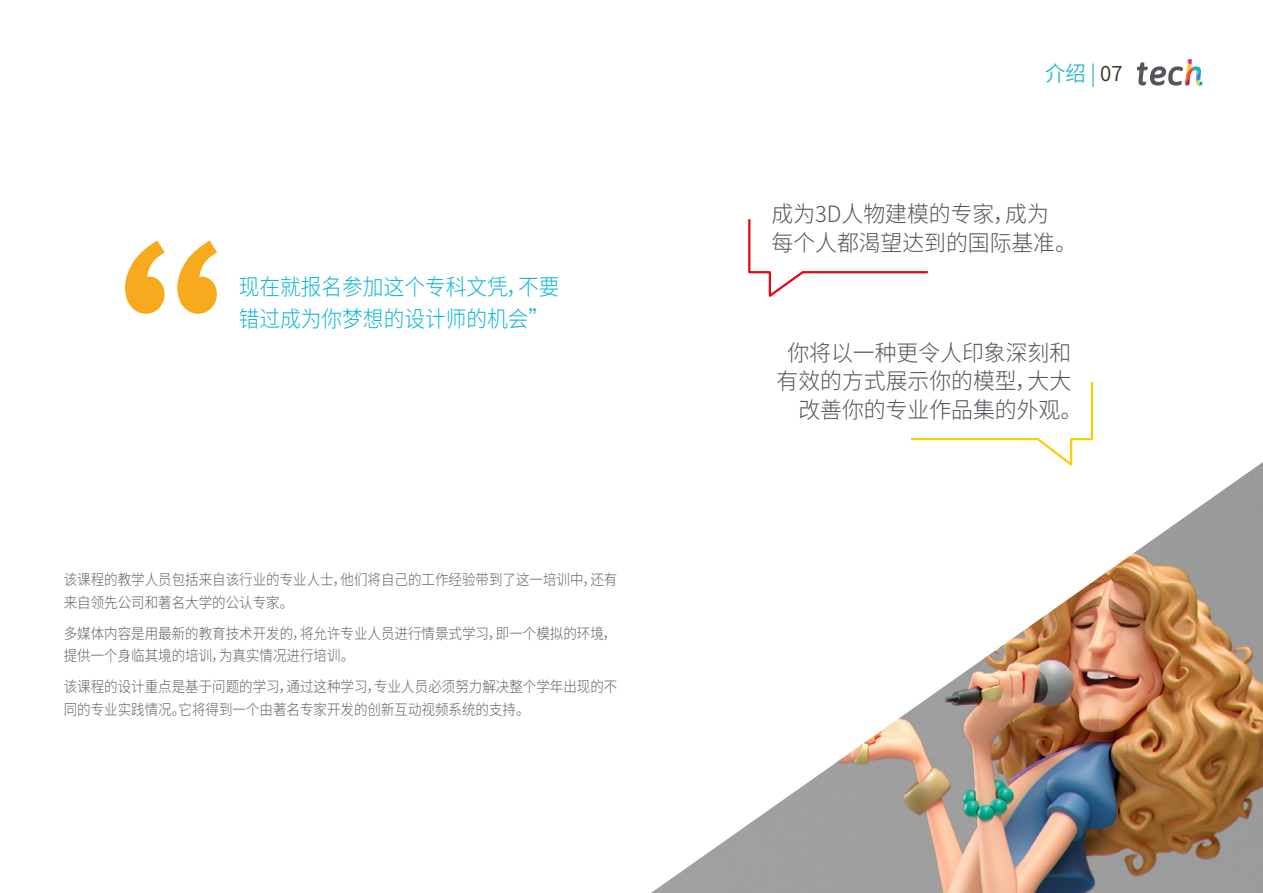
<style>
.page{position:relative;width:1263px;height:893px;background:#fff}
.page>*{position:absolute;margin:0;border:0;box-sizing:border-box;transform-origin:0 0}
.t1{font:300 22.5px/28.5px "Source Han Sans CN";color:#52555b}
.t2{font:300 22.5px/31.5px "Source Han Sans CN";color:#0fb6cf;scale:.92 1}
.t3{font:21px "Source Han Sans CN";color:#2db8c5}
.t4{font:300 15px/22.5px "Source Han Sans CN";color:#61646a;scale:.9 1}
.s1{color:#312e20}
</style>
<div class="page">
<svg style="left:125px;top:241px;width:92px;height:73px"></svg>
<svg style="left:911px;top:381px;width:183px;height:81px"></svg>
<svg style="left:748px;top:219px;width:180px;height:78px"></svg>
<svg style="left:1137px;top:59px;width:65px;height:27px"></svg>
<img style="left:651px;top:462px;width:612px;height:431px">
<h1 class="t2" style="left:239px;top:272px;width:350px">现在就报名参加这个专科文凭，不要错过成为你梦想的设计师的机会”</h1>
<p class="t4" style="left:64px;top:569px;width:617px">该课程的教学人员包括来自该行业的专业人士，他们将自己的工作经验带到了这一培训中，还有来自领先公司和著名大学的公认专家。</p>
<p class="t4" style="left:64px;top:622px;width:616px">多媒体内容是用最新的教育技术开发的，将允许专业人员进行情景式学习，即一个模拟的环境，提供一个身临其境的培训，为真实情况进行培训。</p>
<p class="t4" style="left:64px;top:676px;width:617px">该课程的设计重点是基于问题的学习，通过这种学习，专业人员必须努力解决整个学年出现的不同的专业实践情况。它将得到一个由著名专家开发的创新互动视频系统的支持。</p>
<h2 class="t3" style="left:1045px;top:61px;width:79px">介绍 | <span class="s1">07</span></h2>
<h1 class="t1" style="left:772px;top:200px;width:307px">成为3D人物建模的专家，成为<br>每个人都渴望达到的国际基准。</h1>
<h1 class="t1" style="left:787px;top:339px;width:285px">你将以一种更令人印象深刻和</h1>
<h1 class="t1" style="left:776px;top:367px;width:296px">有效的方式展示你的模型，大大</h1>
<h1 class="t1" style="left:798px;top:396px;width:285px">改善你的专业作品集的外观。</h1>
</div>
